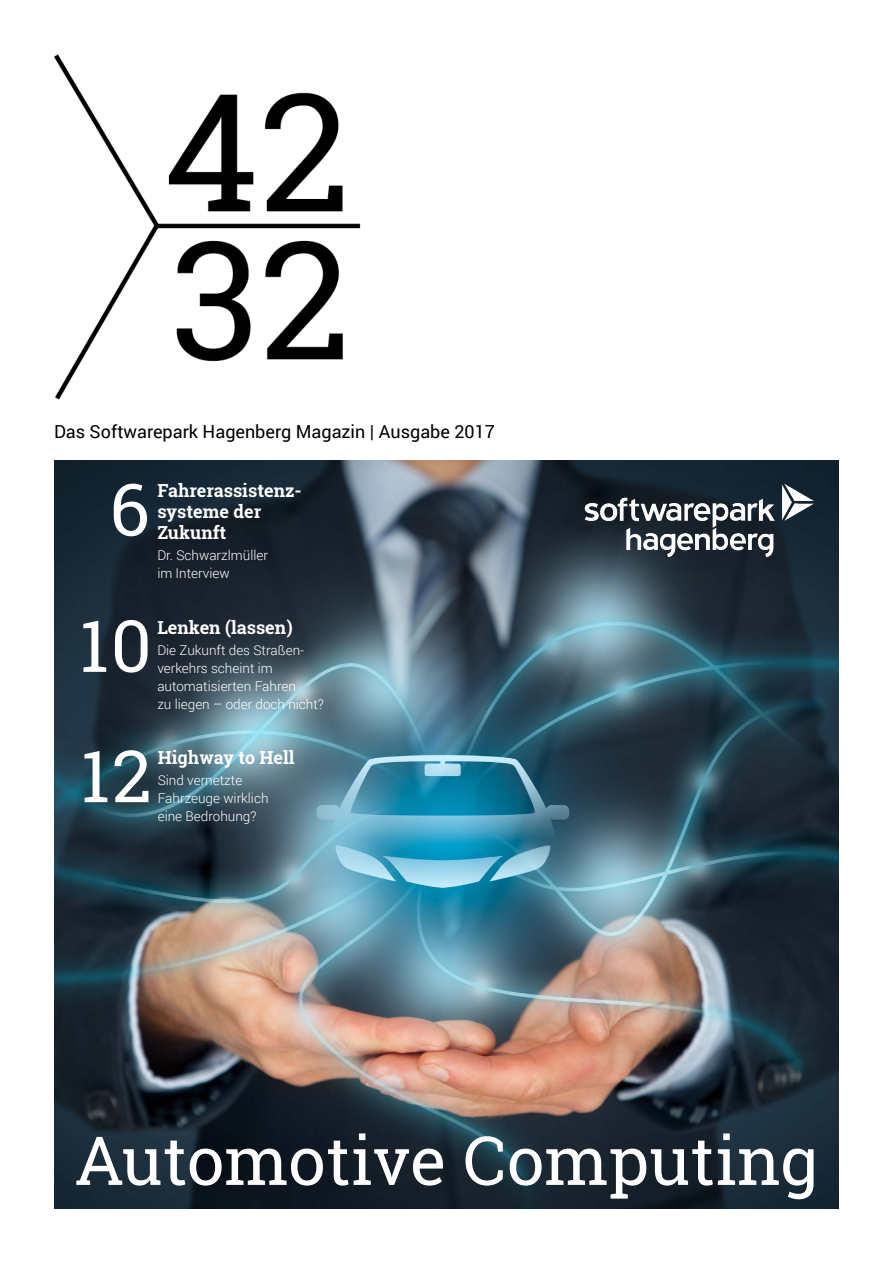
<style>
.page{position:relative;width:893px;height:1263px;background:#fff}
.page>*{position:absolute;margin:0;border:0;box-sizing:border-box;transform-origin:0 0}
.t1{font:72px "Roboto Slab";color:#fff}
.t2{font:67.5px "Roboto Slab";color:#fff}
.t3{font:700 18px/21px "Roboto Slab";color:#fff}
.t4{font:18px "Roboto";color:#000}
.t5{font:300 13.5px/18px "Roboto";color:#fff}
</style>
<div class="page">
<img style="left:54px;top:54px;width:306px;height:346px">
<img style="left:54px;top:461px;width:785px;height:748px">
<img style="left:580px;top:479px;width:239px;height:90px">
<h3 class="t4" style="left:54px;top:419px;width:442px">Das Softwarepark Hagenberg Magazin | Ausgabe 2017</h3>
<h1 class="t1" style="left:109px;top:460px;width:42px">6</h1>
<h3 class="t3" style="left:157px;top:480px;width:146px">Fahrerassistenz&shy;systeme der<br>Zukunft</h3>
<p class="t5" style="left:157px;top:546px;width:112px">Dr. Schwarzlmüller im Interview</p>
<h1 class="t1" style="left:79px;top:596px;width:74px">10</h1>
<h3 class="t3" style="left:157px;top:616px;width:137px">Lenken (lassen)</h3>
<p class="t5" style="left:157px;top:640px;width:168px">Die Zukunft des Straßen&shy;verkehrs scheint im automatisierten Fahren<br>zu liegen – oder doch nicht?</p>
<h1 class="t1" style="left:80px;top:727px;width:73px">12</h1>
<h3 class="t3" style="left:158px;top:747px;width:138px">Highway to Hell</h3>
<p class="t5" style="left:158px;top:771px;width:112px">Sind vernetzte<br>Fahrzeuge wirklich eine Bedrohung?</p>
<h2 class="t2" style="left:75px;top:1114px;width:745px">Automotive Computing</h2>
</div>
